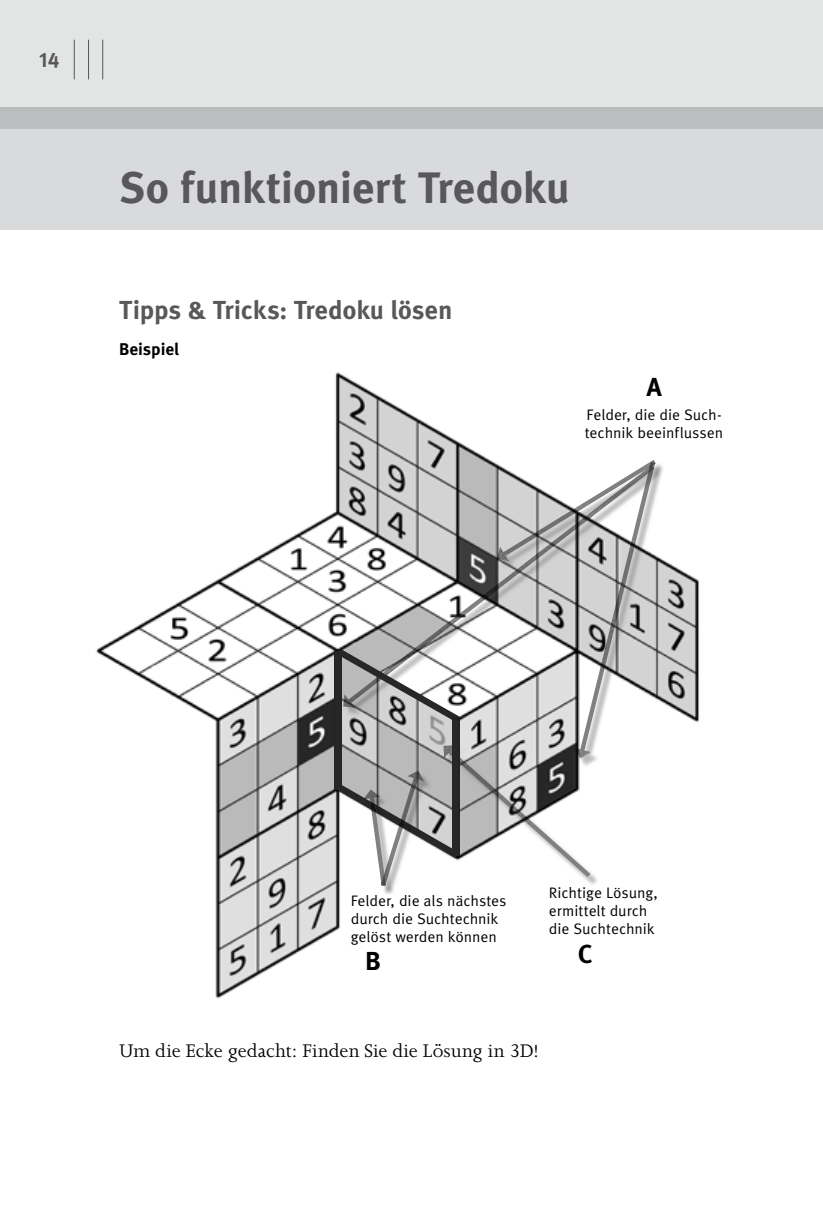
<style>
.page{position:relative;width:823px;height:1219px;background:#fff}
.page>*{position:absolute;margin:0;border:0;box-sizing:border-box;transform-origin:0 0}
._01_01_UebS_1{font:700 44px "Meta Pro";letter-spacing:-.01em;color:#58585a}
._01_02_UebS_2{font:700 26px "Meta Pro";letter-spacing:-.005em;color:#58585a}
._03_03_Kasten-GS{font:700 26px "Meta Pro";color:#000}
._02_01_GS{font:21px "Joanna MT Std";letter-spacing:-.005em;color:#000}
.t1{font:700 20.8px "Meta Pro";color:#58585a}
._06_02_Bildunterschr{font:700 17px "Meta Pro";color:#000}
._03_03_Kasten-GS-2{font:15.2px/18px "Meta Pro";letter-spacing:-.005em;color:#000}
</style>
<div class="page">
<div style="left:0;top:122px;width:822px;height:108px;background:#d9dadb"></div>
<img style="left:96px;top:372px;width:604px;height:627px">
<img style="left:443px;top:745px;width:147px;height:132px">
<img style="left:343px;top:465px;width:230px;height:243px">
<img style="left:336px;top:784px;width:122px;height:74px">
<img style="left:334px;top:651px;width:7px;height:138px">
<img style="left:337px;top:649px;width:123px;height:74px">
<img style="left:452px;top:718px;width:7px;height:138px">
<img style="left:497px;top:460px;width:158px;height:101px">
<img style="left:573px;top:462px;width:81px;height:296px">
<svg style="left:645px;top:462px;width:9px;height:11px"></svg>
<img style="left:363px;top:789px;width:17px;height:97px">
<img style="left:363px;top:798px;width:13px;height:14px">
<img style="left:380px;top:770px;width:44px;height:116px">
<svg style="left:399px;top:819px;width:5px;height:9px"></svg>
<svg style="left:381px;top:873px;width:4px;height:13px"></svg>
<div style="left:350px;top:895px;width:157px;height:91px;background:#fff"></div>
<div style="left:548px;top:887px;width:157px;height:90px;background:#fff"></div>
<div style="left:575px;top:364px;width:157px;height:87px;background:#fff"></div>
<div style="left:0;top:0;width:822px;height:113px;background:#e3e4e4"></div>
<div style="left:0;top:108px;width:822px;height:21px;background:#bbbdbe"></div>
<hr style="left:74px;top:40px;width:1px;height:39px;background:#58585a">
<hr style="left:88px;top:40px;width:1px;height:39px;background:#58585a">
<hr style="left:102px;top:40px;width:1px;height:39px;background:#58585a">
<h3 class="t1" style="left:39px;top:46px;width:22px">14</h3>
<p class="_01_01_UebS_1" style="left:119px;top:160px;width:452px">So funktioniert Tredoku</p>
<p class="_01_02_UebS_2" style="left:119px;top:294px;width:334px">Tipps &amp; Tricks: Tredoku lösen</p>
<p class="_06_02_Bildunterschr" style="left:119px;top:338px;width:61px">Beispiel</p>
<p class="_03_03_Kasten-GS" style="left:646px;top:370px;width:17px">A</p>
<p class="_03_03_Kasten-GS-2" style="left:584px;top:406px;width:140px">Felder, die die Such&shy;technik beeinflussen</p>
<p class="_03_03_Kasten-GS-2" style="left:350px;top:892px;width:157px">Felder, die als nächstes durch die Suchtechnik gelöst werden können</p>
<p class="_03_03_Kasten-GS" style="left:365px;top:945px;width:17px">B</p>
<p class="_03_03_Kasten-GS-2" style="left:548px;top:884px;width:110px">Richtige Lösung, ermittelt durch die Suchtechnik</p>
<p class="_03_03_Kasten-GS" style="left:577px;top:938px;width:16px">C</p>
<p class="_02_01_GS" style="left:119px;top:1040px;width:421px">Um die Ecke gedacht: Finden Sie die Lösung in 3D!</p>
</div>
